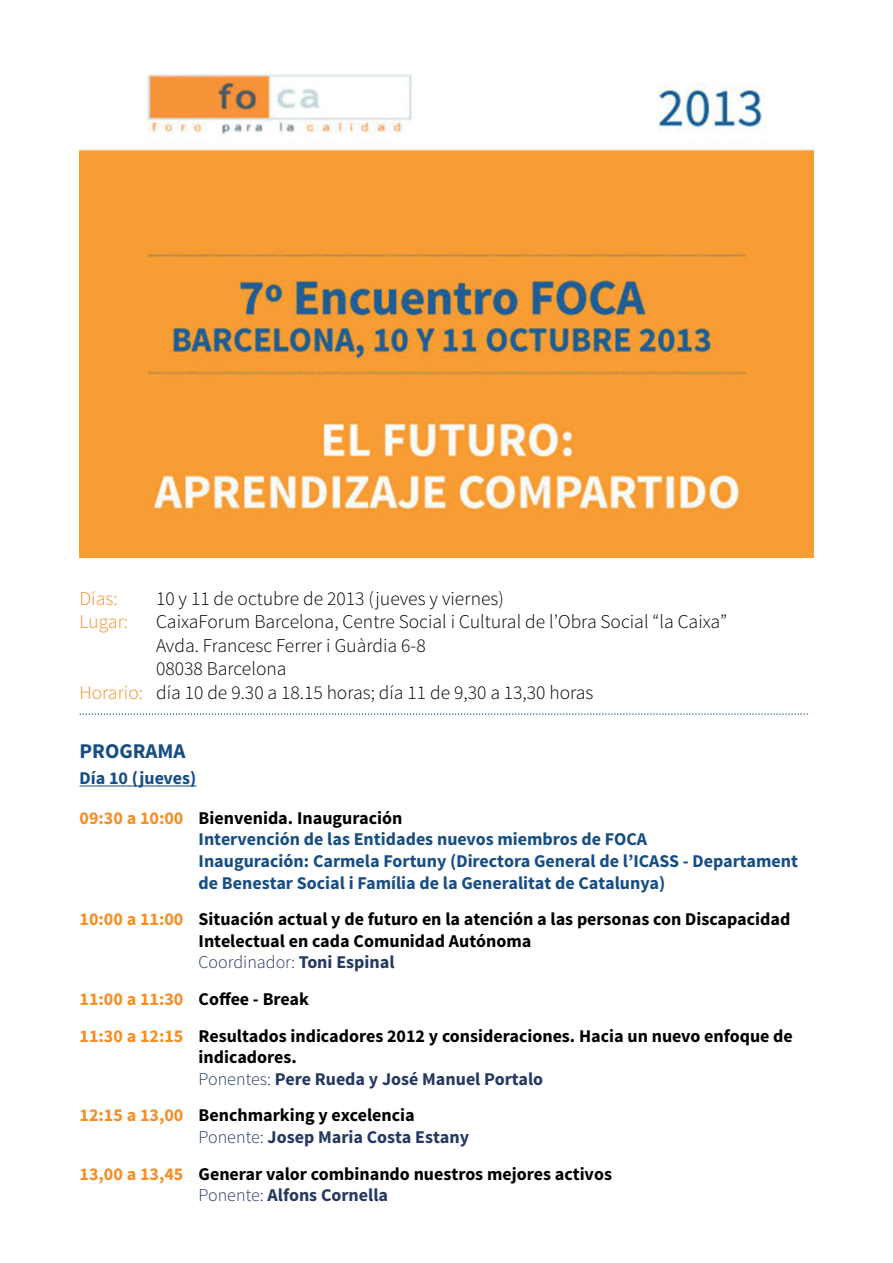
<style>
.page{position:relative;width:893px;height:1263px;background:#fff}
.page>*{position:absolute;margin:0;border:0;box-sizing:border-box;transform-origin:0 0}
.t1{font:700 21px "Source Sans Pro";color:#164d84}
.t2{font:300 19.5px "Source Sans Pro";color:#000}
.t3{font:300 19.5px "Source Sans Pro";color:#f68e25}
.t4{font:700 18px/21.6px "Source Sans Pro";color:#000}
.t5{font:700 18px/21.6px "Source Sans Pro";color:#164d84}
.t6{font:700 18px/21.6px "Source Sans Pro";color:#243862}
.s1{color:#f68e25}
.s2{color:#164d84}
.s3{font-weight:300;color:#243862}
.s4{color:#243862}
.s5{color:#000}
.s6{font-weight:300}
</style>
<div class="page">
<hr style="left:80px;top:785px;width:116px;height:1px;background:#164d84">
<img style="left:80px;top:73px;width:733px;height:484px">
<svg style="left:80px;top:713px;width:728px;height:2px"></svg>
<p class="t3" style="left:80px;top:587px;width:40px">Días:</p>
<p class="t2" style="left:156px;top:587px;width:349px">10 y 11 de octubre de 2013 (jueves y viernes)</p>
<p class="t3" style="left:80px;top:610px;width:50px">Lugar:</p>
<p class="t2" style="left:156px;top:610px;width:572px">CaixaForum Barcelona, Centre Social i Cultural de l’Obra Social “la Caixa”</p>
<p class="t2" style="left:156px;top:633px;width:271px">Avda. Francesc Ferrer i Guàrdia 6-8</p>
<p class="t2" style="left:156px;top:657px;width:132px">08038 Barcelona</p>
<p class="t2" style="left:80px;top:680px;width:515px"><span class="s1">Horario:</span> día 10 de 9.30 a 18.15 horas; día 11 de 9,30 a 13,30 horas</p>
<p class="t1" style="left:80px;top:738px;width:107px">PROGRAMA</p>
<p class="t4" style="left:80px;top:759px;width:324px;line-height:39.6px"><span class="s2">Día 10 (jueves)<br></span><span class="s1">09:30 a 10:00</span> Bienvenida. Inauguración</p>
<p class="t5" style="left:199px;top:829px;width:601px">Intervención de las Entidades nuevos miembros de FOCA<br>Inauguración: Carmela Fortuny (Directora General de l’ICASS - Departament de Benestar Social i Família de la Generalitat de Catalunya)</p>
<p class="t4" style="left:199px;top:909px;width:593px;text-indent:-119px"><span class="s1">10:00 a 11:00</span> Situación actual y de futuro en la atención a las personas con Discapacidad<br>Intelectual en cada Comunidad Autónoma<br><span class="s3">Coordinador:</span> <span class="s4">Toni Espinal</span></p>
<p class="t4" style="left:80px;top:981px;width:715px;line-height:36.6px"><span class="s1">11:00 a 11:30</span> Coffee - Break<br><span class="s1">11:30 a 12:15</span> Resultados indicadores 2012 y consideraciones. Hacia un nuevo enfoque de</p>
<p class="t6" style="left:199px;top:1047px;width:346px"><span class="s5">indicadores.<br></span><span class="s6">Ponentes:</span> Pere Rueda y José Manuel Portalo</p>
<p class="t4" style="left:199px;top:1105px;width:272px;text-indent:-119px"><span class="s1">12:15 a 13,00</span> Benchmarking y excelencia<br><span class="s3">Ponente:</span> <span class="s4">Josep Maria Costa Estany</span></p>
<p class="t4" style="left:199px;top:1163px;width:415px;text-indent:-119px"><span class="s1">13,00 a 13,45</span> Generar valor combinando nuestros mejores activos<br><span class="s3">Ponente:</span> <span class="s4">Alfons Cornella</span></p>
</div>
